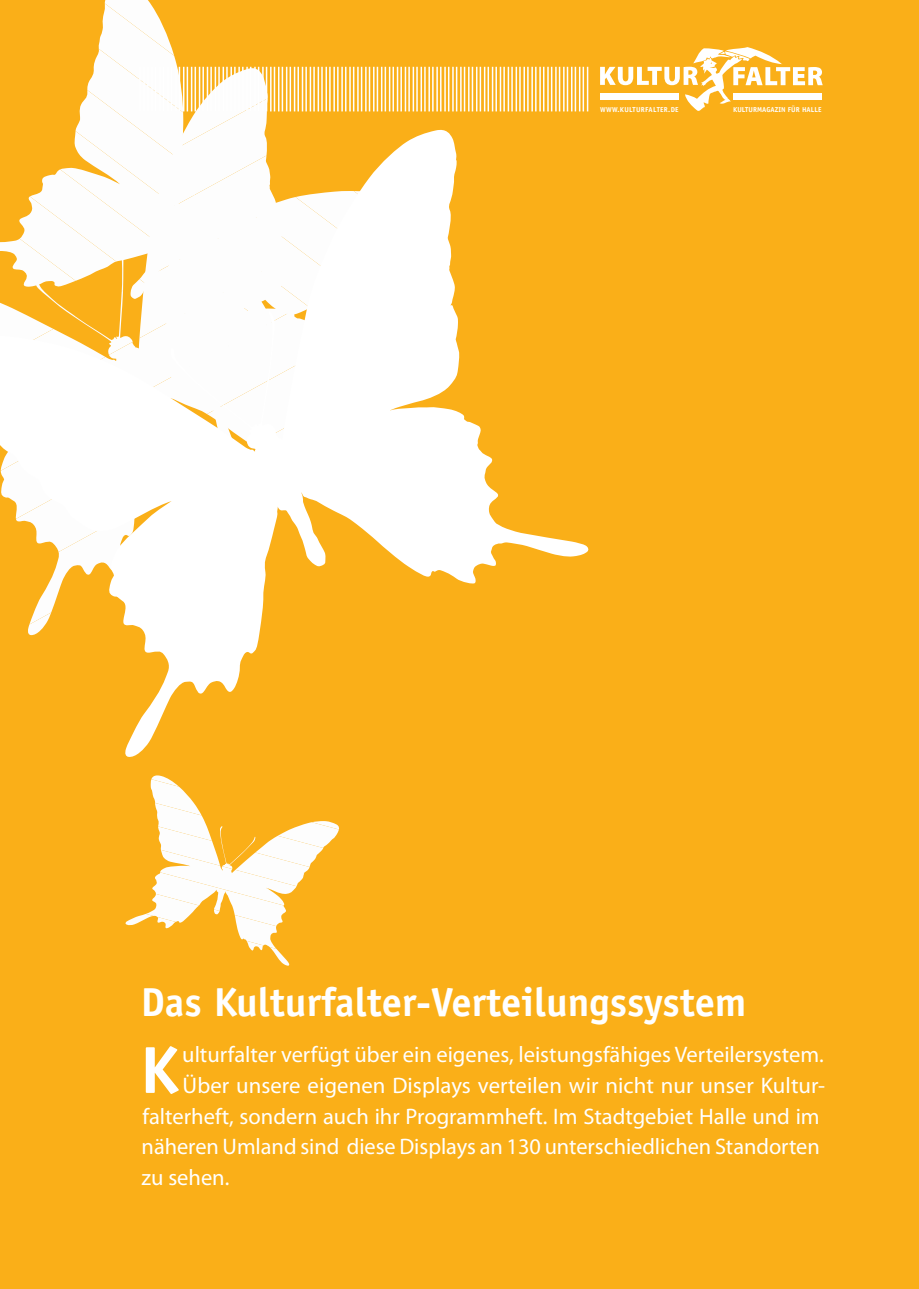
<style>
.page{position:relative;width:919px;height:1289px;background:#fff}
.page>*{position:absolute;margin:0;border:0;box-sizing:border-box;transform-origin:0 0}
.t1{font:700 66.6px "Officina Sans Std";color:#fff}
.t2{font:700 40.5px "Officina Sans Std";color:#fff}
.t3{font:22.5px "Myriad Pro";color:#fff}
.t4{font:700 7.2px "Officina Sans Std";letter-spacing:.01em;color:#fff}
.t5{font:700 7.2px "Officina Sans Std";letter-spacing:.045em;color:#fff}
</style>
<div class="page">
<div style="left:0;top:0;width:918px;height:1288px;background:#faaf18"></div>
<img style="left:98px;top:3px;width:323px;height:109px">
<img style="left:93px;top:49px;width:286px;height:63px">
<img style="left:268px;top:90px;width:77px;height:22px">
<img style="left:86px;top:69px;width:89px;height:29px">
<img style="left:176px;top:68px;width:92px;height:44px">
<img style="left:76px;top:98px;width:191px;height:30px">
<img style="left:151px;top:775px;width:18px;height:4px">
<img style="left:150px;top:779px;width:189px;height:69px">
<img style="left:155px;top:803px;width:168px;height:64px">
<img style="left:158px;top:826px;width:151px;height:60px">
<img style="left:160px;top:849px;width:136px;height:45px">
<img style="left:152px;top:872px;width:134px;height:41px">
<img style="left:148px;top:893px;width:129px;height:20px">
<img style="left:125px;top:913px;width:159px;height:12px">
<img style="left:128px;top:925px;width:149px;height:21px">
<img style="left:248px;top:946px;width:41px;height:19px">
<svg style="left:0;top:128px;width:589px;height:629px;fill:#fdfdfd"></svg>
<svg style="left:600px;top:47px;width:222px;height:64px"></svg>
<hr style="left:139px;top:67px;width:2px;height:44px;background:#fff">
<hr style="left:147px;top:67px;width:1px;height:44px;background:#fff">
<hr style="left:155px;top:67px;width:1px;height:44px;background:#fff">
<hr style="left:163px;top:67px;width:1px;height:44px;background:#fff">
<hr style="left:171px;top:67px;width:1px;height:44px;background:#fff">
<hr style="left:179px;top:67px;width:1px;height:44px;background:#fff">
<hr style="left:187px;top:67px;width:1px;height:44px;background:#fff">
<hr style="left:194px;top:67px;width:2px;height:44px;background:#fff">
<hr style="left:202px;top:67px;width:2px;height:44px;background:#fff">
<hr style="left:210px;top:67px;width:2px;height:44px;background:#fff">
<hr style="left:218px;top:67px;width:2px;height:44px;background:#fff">
<hr style="left:226px;top:67px;width:2px;height:44px;background:#fff">
<hr style="left:234px;top:67px;width:1px;height:44px;background:#fff">
<hr style="left:242px;top:67px;width:1px;height:44px;background:#fff">
<hr style="left:250px;top:67px;width:1px;height:44px;background:#fff">
<hr style="left:258px;top:67px;width:1px;height:44px;background:#fff">
<hr style="left:266px;top:67px;width:1px;height:44px;background:#fff">
<hr style="left:274px;top:67px;width:1px;height:44px;background:#fff">
<hr style="left:281px;top:67px;width:2px;height:44px;background:#fff">
<hr style="left:289px;top:67px;width:2px;height:44px;background:#fff">
<hr style="left:297px;top:67px;width:2px;height:44px;background:#fff">
<hr style="left:305px;top:67px;width:2px;height:44px;background:#fff">
<hr style="left:313px;top:67px;width:2px;height:44px;background:#fff">
<hr style="left:321px;top:67px;width:2px;height:44px;background:#fff">
<hr style="left:329px;top:67px;width:1px;height:44px;background:#fff">
<hr style="left:337px;top:67px;width:1px;height:44px;background:#fff">
<hr style="left:345px;top:67px;width:1px;height:44px;background:#fff">
<hr style="left:353px;top:67px;width:1px;height:44px;background:#fff">
<hr style="left:361px;top:67px;width:1px;height:44px;background:#fff">
<hr style="left:369px;top:67px;width:1px;height:44px;background:#fff">
<hr style="left:376px;top:67px;width:2px;height:44px;background:#fff">
<hr style="left:384px;top:67px;width:2px;height:44px;background:#fff">
<hr style="left:392px;top:67px;width:2px;height:44px;background:#fff">
<hr style="left:400px;top:67px;width:2px;height:44px;background:#fff">
<hr style="left:408px;top:67px;width:2px;height:44px;background:#fff">
<hr style="left:416px;top:67px;width:2px;height:44px;background:#fff">
<hr style="left:424px;top:67px;width:1px;height:44px;background:#fff">
<hr style="left:432px;top:67px;width:1px;height:44px;background:#fff">
<hr style="left:440px;top:67px;width:1px;height:44px;background:#fff">
<hr style="left:448px;top:67px;width:1px;height:44px;background:#fff">
<hr style="left:456px;top:67px;width:1px;height:44px;background:#fff">
<hr style="left:464px;top:67px;width:1px;height:44px;background:#fff">
<hr style="left:471px;top:67px;width:2px;height:44px;background:#fff">
<hr style="left:479px;top:67px;width:2px;height:44px;background:#fff">
<hr style="left:487px;top:67px;width:2px;height:44px;background:#fff">
<hr style="left:495px;top:67px;width:2px;height:44px;background:#fff">
<hr style="left:503px;top:67px;width:2px;height:44px;background:#fff">
<hr style="left:511px;top:67px;width:2px;height:44px;background:#fff">
<hr style="left:519px;top:67px;width:1px;height:44px;background:#fff">
<hr style="left:527px;top:67px;width:1px;height:44px;background:#fff">
<hr style="left:535px;top:67px;width:1px;height:44px;background:#fff">
<hr style="left:543px;top:67px;width:1px;height:44px;background:#fff">
<hr style="left:551px;top:67px;width:1px;height:44px;background:#fff">
<hr style="left:558px;top:67px;width:2px;height:44px;background:#fff">
<hr style="left:566px;top:67px;width:2px;height:44px;background:#fff">
<hr style="left:574px;top:67px;width:2px;height:44px;background:#fff">
<hr style="left:582px;top:67px;width:2px;height:44px;background:#fff">
<hr style="left:143px;top:67px;width:2px;height:44px;background:#fff">
<hr style="left:151px;top:67px;width:2px;height:44px;background:#fff">
<hr style="left:159px;top:67px;width:2px;height:44px;background:#fff">
<hr style="left:167px;top:67px;width:2px;height:44px;background:#fff">
<hr style="left:175px;top:67px;width:1px;height:44px;background:#fff">
<hr style="left:183px;top:67px;width:1px;height:44px;background:#fff">
<hr style="left:191px;top:67px;width:1px;height:44px;background:#fff">
<hr style="left:199px;top:67px;width:1px;height:44px;background:#fff">
<hr style="left:207px;top:67px;width:1px;height:44px;background:#fff">
<hr style="left:215px;top:67px;width:1px;height:44px;background:#fff">
<hr style="left:222px;top:67px;width:2px;height:44px;background:#fff">
<hr style="left:230px;top:67px;width:2px;height:44px;background:#fff">
<hr style="left:238px;top:67px;width:2px;height:44px;background:#fff">
<hr style="left:246px;top:67px;width:2px;height:44px;background:#fff">
<hr style="left:254px;top:67px;width:2px;height:44px;background:#fff">
<hr style="left:262px;top:67px;width:1px;height:44px;background:#fff">
<hr style="left:270px;top:67px;width:1px;height:44px;background:#fff">
<hr style="left:278px;top:67px;width:1px;height:44px;background:#fff">
<hr style="left:286px;top:67px;width:1px;height:44px;background:#fff">
<hr style="left:294px;top:67px;width:1px;height:44px;background:#fff">
<hr style="left:302px;top:67px;width:1px;height:44px;background:#fff">
<hr style="left:309px;top:67px;width:2px;height:44px;background:#fff">
<hr style="left:317px;top:67px;width:2px;height:44px;background:#fff">
<hr style="left:325px;top:67px;width:2px;height:44px;background:#fff">
<hr style="left:333px;top:67px;width:2px;height:44px;background:#fff">
<hr style="left:341px;top:67px;width:2px;height:44px;background:#fff">
<hr style="left:349px;top:67px;width:2px;height:44px;background:#fff">
<hr style="left:357px;top:67px;width:1px;height:44px;background:#fff">
<hr style="left:365px;top:67px;width:1px;height:44px;background:#fff">
<hr style="left:373px;top:67px;width:1px;height:44px;background:#fff">
<hr style="left:381px;top:67px;width:1px;height:44px;background:#fff">
<hr style="left:389px;top:67px;width:1px;height:44px;background:#fff">
<hr style="left:397px;top:67px;width:1px;height:44px;background:#fff">
<hr style="left:404px;top:67px;width:2px;height:44px;background:#fff">
<hr style="left:412px;top:67px;width:2px;height:44px;background:#fff">
<hr style="left:420px;top:67px;width:2px;height:44px;background:#fff">
<hr style="left:428px;top:67px;width:2px;height:44px;background:#fff">
<hr style="left:436px;top:67px;width:2px;height:44px;background:#fff">
<hr style="left:444px;top:67px;width:2px;height:44px;background:#fff">
<hr style="left:452px;top:67px;width:1px;height:44px;background:#fff">
<hr style="left:460px;top:67px;width:1px;height:44px;background:#fff">
<hr style="left:468px;top:67px;width:1px;height:44px;background:#fff">
<hr style="left:476px;top:67px;width:1px;height:44px;background:#fff">
<hr style="left:484px;top:67px;width:1px;height:44px;background:#fff">
<hr style="left:492px;top:67px;width:1px;height:44px;background:#fff">
<hr style="left:499px;top:67px;width:2px;height:44px;background:#fff">
<hr style="left:507px;top:67px;width:2px;height:44px;background:#fff">
<hr style="left:515px;top:67px;width:2px;height:44px;background:#fff">
<hr style="left:523px;top:67px;width:2px;height:44px;background:#fff">
<hr style="left:531px;top:67px;width:2px;height:44px;background:#fff">
<hr style="left:539px;top:67px;width:1px;height:44px;background:#fff">
<hr style="left:547px;top:67px;width:1px;height:44px;background:#fff">
<hr style="left:555px;top:67px;width:1px;height:44px;background:#fff">
<hr style="left:563px;top:67px;width:1px;height:44px;background:#fff">
<hr style="left:571px;top:67px;width:1px;height:44px;background:#fff">
<hr style="left:579px;top:67px;width:1px;height:44px;background:#fff">
<hr style="left:586px;top:67px;width:2px;height:44px;background:#fff">
<p class="t5" style="left:600px;top:105px;width:80px">WWW.KULTURFALTER.DE</p>
<p class="t4" style="left:733px;top:105px;width:90px">KULTURMAGAZIN FÜR HALLE</p>
<h2 class="t2" style="left:141px;top:977px;width:607px">Das Kulturfalter-Verteilungssystem</h2>
<h1 class="t1" style="left:140px;top:1028px;width:40px">K</h1>
<p class="t3" style="left:182px;top:1040px;width:643px">ulturfalter verfügt über ein eigenes, leistungsfähiges Verteilersystem.</p>
<p class="t3" style="left:182px;top:1071px;width:644px">Über unsere eigenen Displays verteilen wir nicht nur unser Kultur-</p>
<p class="t3" style="left:142px;top:1102px;width:678px">falterheft, sondern auch ihr Programmheft. Im Stadtgebiet Halle und im</p>
<p class="t3" style="left:142px;top:1132px;width:679px">näheren Umland sind diese Displays an 130 unterschiedlichen Standorten</p>
<p class="t3" style="left:141px;top:1163px;width:89px">zu sehen.</p>
</div>
